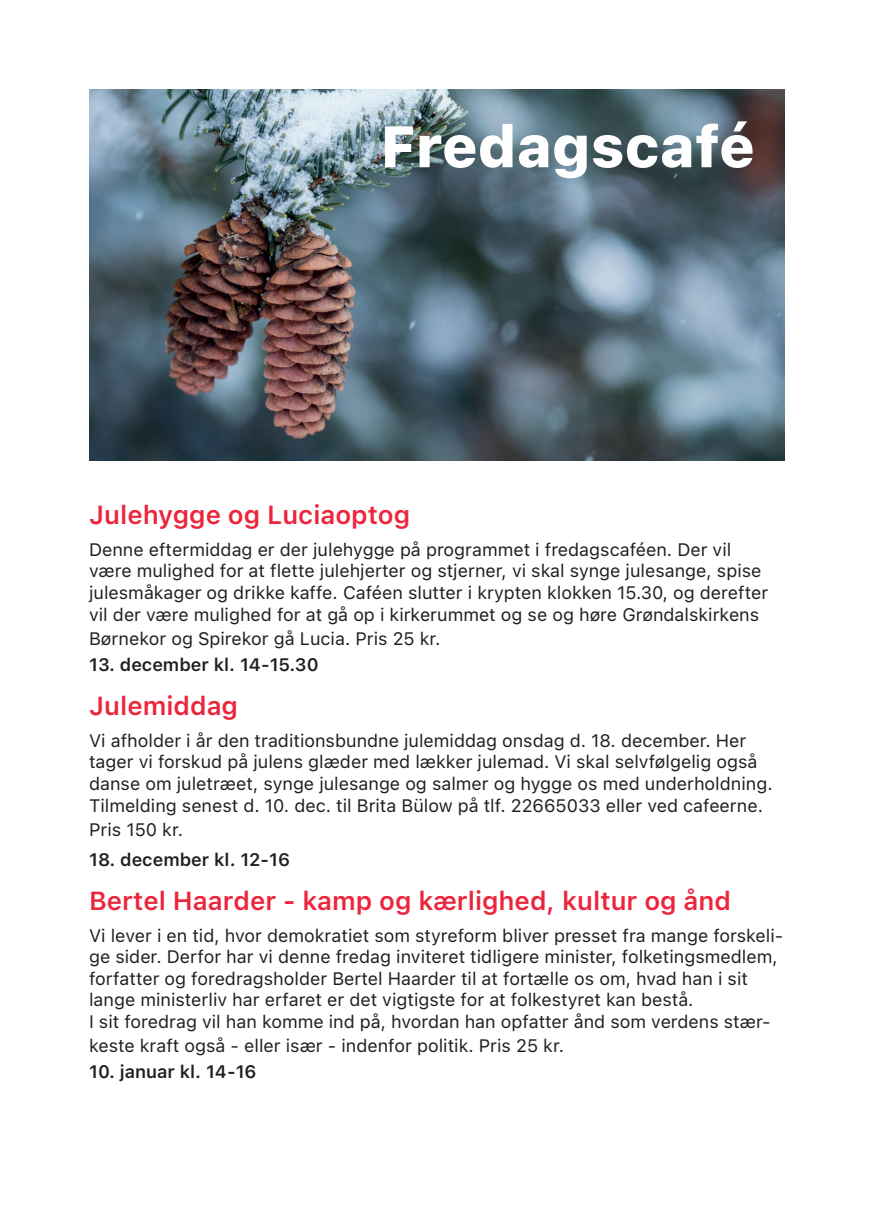
<style>
.page{position:relative;width:874px;height:1225px;background:#fff}
.page>*{position:absolute;margin:0;border:0;box-sizing:border-box;transform-origin:0 0}
.t1{font:800 38px "SF Pro Text";color:#fff}
.t2{font:600 26px "SF Pro Text";color:#ec253c}
.t3{font:18px/21.6px "SF Pro Text";color:#231f20}
.t4{font:600 18px "SF Pro Text";color:#231f20}
.s1{font-size:58px}
</style>
<div class="page">
<img style="left:89px;top:89px;width:695px;height:371px">
<h1 class="t1" style="left:119px;top:117px;width:636px">Fredagscafé <span class="s1">Fredagscafé</span></h1>
<h2 class="t2" style="left:89px;top:499px;width:322px">Julehygge og Luciaoptog</h2>
<p class="t3" style="left:89px;top:539px;width:680px">Denne eftermiddag er der julehygge på programmet i fredagscaféen. Der vil være mulighed for at flette julehjerter og stjerner, vi skal synge julesange, spise julesmåkager og drikke kaffe. Caféen slutter i krypten klokken 15.30, og derefter vil der være mulighed for at gå op i kirkerummet og se og høre Grøndalskirkens</p>
<p class="t3" style="left:89px;top:627px;width:353px">Børnekor og Spirekor gå Lucia. Pris 25 kr.</p>
<p class="t4" style="left:89px;top:654px;width:231px">13. december kl. 14-15.30</p>
<h2 class="t2" style="left:89px;top:690px;width:150px">Julemiddag</h2>
<p class="t3" style="left:89px;top:729px;width:684px">Vi afholder i år den traditionsbundne julemiddag onsdag d. 18. december. Her tager vi forskud på julens glæder med lækker julemad. Vi skal selvfølgelig også danse om juletræet, synge julesange og salmer og hygge os med underholdning.<br>Tilmelding senest d. 10. dec. til Brita Bülow på tlf. 22665033 eller ved cafeerne.</p>
<p class="t3" style="left:89px;top:818px;width:95px">Pris 150 kr.</p>
<p class="t4" style="left:89px;top:849px;width:202px">18. december kl. 12-16</p>
<h2 class="t2" style="left:89px;top:885px;width:643px">Bertel Haarder - kamp og kærlighed, kultur og ånd</h2>
<p class="t3" style="left:89px;top:924px;width:695px">Vi lever i en tid, hvor demokratiet som styreform bliver presset fra mange forskeli&shy;ge sider. Derfor har vi denne fredag inviteret tidligere minister, folketingsmedlem, forfatter og foredragsholder Bertel Haarder til at fortælle os om, hvad han i sit lange ministerliv har erfaret er det vigtigste for at folkestyret kan bestå.<br>I sit foredrag vil han komme ind på, hvordan han opfatter ånd som verdens stær-</p>
<p class="t3" style="left:89px;top:1035px;width:476px">keste kraft også - eller især - indenfor politik. Pris 25 kr.</p>
<p class="t4" style="left:89px;top:1061px;width:169px">10. januar kl. 14-16</p>
</div>
